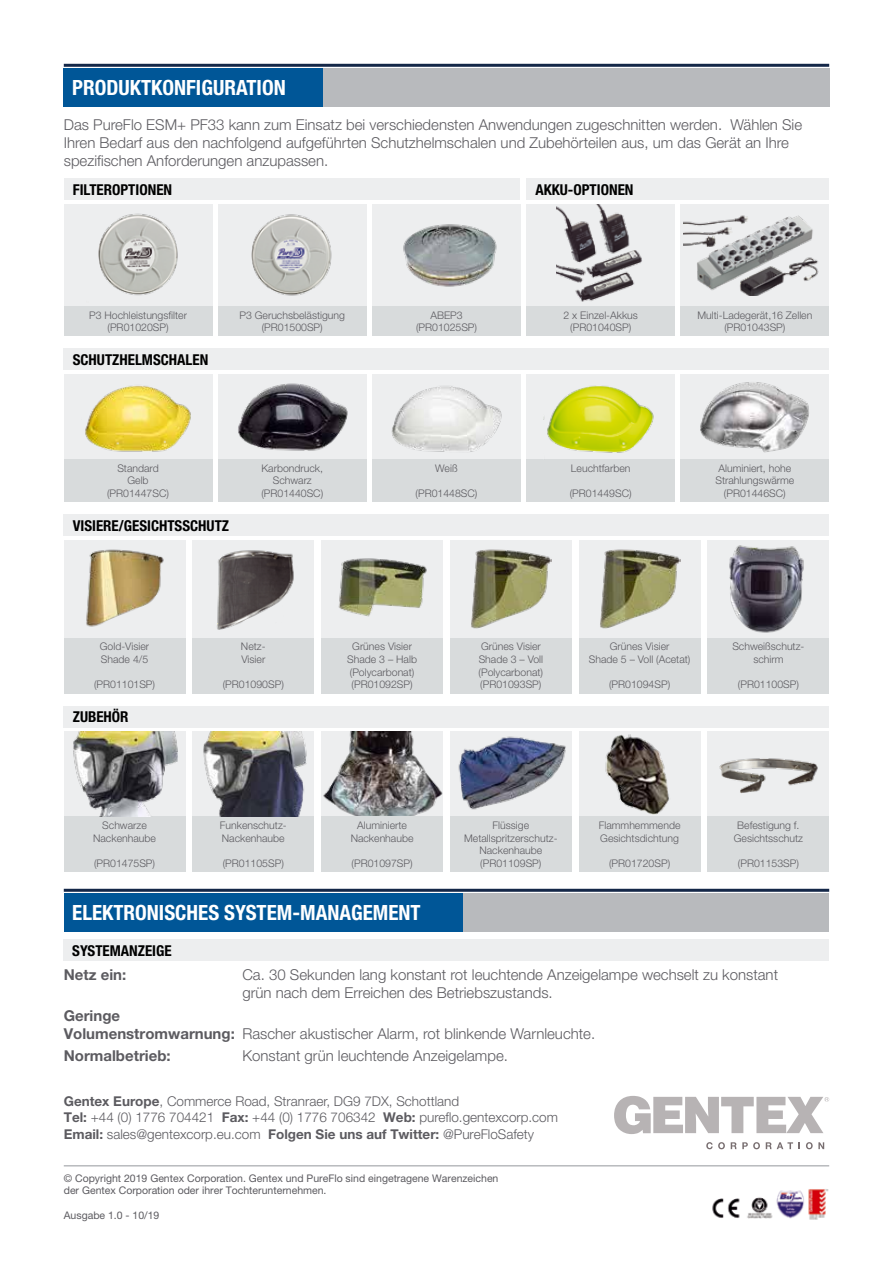
<style>
.page{position:relative;width:893px;height:1263px;background:#fff}
.page>*{position:absolute;margin:0;border:0;box-sizing:border-box;transform-origin:0 0}
.t1{font:700 condensed 21px "Helvetica Neue LT Pro";color:#fff}
.t2{font:300 15px/18px "Helvetica Neue LT Pro";color:#5c5b60}
.t3{font:700 condensed 15px "Helvetica Neue LT Pro";color:#000}
.t4{font:700 15px "Helvetica Neue LT Pro";color:#5c5b60}
.t5{font:300 13.5px/16.5px "Helvetica Neue LT Pro";color:#5c5b60}
.t6{font:300 10.5px/12.6px "Helvetica Neue LT Pro";color:#5c5b60;text-align:center}
.t7{font:10.5px/12.6px "Helvetica Neue LT Pro";color:#5c5b60}
.s1{font-weight:700}
</style>
<div class="page">
<div style="left:306px;top:68px;width:523px;height:38px;background:#b8babd"></div>
<hr style="left:64px;top:64px;width:765px;height:3px;background:#142748">
<div style="left:64px;top:68px;width:259px;height:38px;background:#005697"></div>
<div style="left:64px;top:179px;width:455px;height:21px;background:#edeeef"></div>
<div style="left:64px;top:349px;width:765px;height:21px;background:#edeeef"></div>
<div style="left:64px;top:204px;width:148px;height:102px;background:#edeeef"></div>
<div style="left:64px;top:306px;width:148px;height:30px;background:#d8dbdc"></div>
<img style="left:98px;top:213px;width:80px;height:83px">
<div style="left:218px;top:204px;width:149px;height:102px;background:#edeeef"></div>
<div style="left:218px;top:306px;width:149px;height:30px;background:#d8dbdc"></div>
<img style="left:251px;top:214px;width:81px;height:82px">
<div style="left:372px;top:204px;width:149px;height:102px;background:#edeeef"></div>
<div style="left:372px;top:306px;width:149px;height:30px;background:#d8dbdc"></div>
<div style="left:526px;top:179px;width:303px;height:21px;background:#edeeef"></div>
<div style="left:526px;top:204px;width:149px;height:102px;background:#edeeef"></div>
<div style="left:526px;top:306px;width:149px;height:30px;background:#d8dbdc"></div>
<img style="left:556px;top:204px;width:86px;height:98px">
<div style="left:681px;top:204px;width:148px;height:102px;background:#edeeef"></div>
<div style="left:681px;top:306px;width:148px;height:30px;background:#d8dbdc"></div>
<img style="left:684px;top:215px;width:135px;height:81px">
<div style="left:64px;top:374px;width:148px;height:85px;background:#edeeef"></div>
<div style="left:64px;top:459px;width:148px;height:43px;background:#d8dbdc"></div>
<div style="left:218px;top:374px;width:149px;height:85px;background:#edeeef"></div>
<div style="left:218px;top:459px;width:149px;height:43px;background:#d8dbdc"></div>
<div style="left:372px;top:374px;width:149px;height:85px;background:#edeeef"></div>
<div style="left:372px;top:459px;width:149px;height:43px;background:#d8dbdc"></div>
<div style="left:64px;top:514px;width:765px;height:22px;background:#edeeef"></div>
<div style="left:64px;top:540px;width:121px;height:101px;background:#edeeef"></div>
<div style="left:64px;top:638px;width:121px;height:55px;background:#d8dbdc"></div>
<img style="left:86px;top:549px;width:78px;height:78px">
<div style="left:321px;top:540px;width:122px;height:98px;background:#edeeef"></div>
<div style="left:321px;top:638px;width:122px;height:55px;background:#d8dbdc"></div>
<img style="left:338px;top:558px;width:89px;height:59px">
<img style="left:708px;top:540px;width:121px;height:98px">
<div style="left:708px;top:638px;width:121px;height:55px;background:#d8dbdc"></div>
<div style="left:450px;top:540px;width:122px;height:98px;background:#edeeef"></div>
<div style="left:450px;top:638px;width:122px;height:55px;background:#d8dbdc"></div>
<img style="left:471px;top:549px;width:80px;height:80px">
<div style="left:320px;top:893px;width:509px;height:38px;background:#b8babd"></div>
<hr style="left:64px;top:889px;width:765px;height:3px;background:#142748">
<div style="left:64px;top:893px;width:398px;height:38px;background:#005697"></div>
<div style="left:64px;top:940px;width:765px;height:21px;background:#edeeef"></div>
<div style="left:193px;top:540px;width:121px;height:98px;background:#edeeef"></div>
<div style="left:193px;top:638px;width:121px;height:55px;background:#d8dbdc"></div>
<img style="left:217px;top:550px;width:77px;height:80px">
<div style="left:579px;top:540px;width:121px;height:98px;background:#edeeef"></div>
<div style="left:579px;top:638px;width:121px;height:55px;background:#d8dbdc"></div>
<img style="left:600px;top:549px;width:80px;height:80px">
<div style="left:64px;top:706px;width:765px;height:21px;background:#edeeef"></div>
<div style="left:64px;top:731px;width:121px;height:85px;background:#edeeef"></div>
<div style="left:64px;top:816px;width:121px;height:56px;background:#d8dbdc"></div>
<img style="left:73px;top:731px;width:105px;height:85px">
<img style="left:321px;top:731px;width:122px;height:85px">
<div style="left:321px;top:816px;width:122px;height:56px;background:#d8dbdc"></div>
<div style="left:708px;top:731px;width:121px;height:85px;background:#edeeef"></div>
<div style="left:708px;top:816px;width:121px;height:56px;background:#d8dbdc"></div>
<img style="left:450px;top:731px;width:122px;height:85px">
<div style="left:450px;top:816px;width:122px;height:56px;background:#d8dbdc"></div>
<div style="left:193px;top:816px;width:121px;height:56px;background:#d8dbdc"></div>
<img style="left:193px;top:731px;width:121px;height:85px">
<div style="left:579px;top:731px;width:121px;height:85px;background:#edeeef"></div>
<img style="left:605px;top:734px;width:64px;height:81px">
<div style="left:579px;top:816px;width:121px;height:56px;background:#d8dbdc"></div>
<img style="left:719px;top:758px;width:99px;height:35px">
<div style="left:681px;top:374px;width:148px;height:85px;background:#edeeef"></div>
<div style="left:681px;top:459px;width:148px;height:43px;background:#d8dbdc"></div>
<div style="left:526px;top:374px;width:149px;height:85px;background:#edeeef"></div>
<div style="left:526px;top:459px;width:149px;height:43px;background:#d8dbdc"></div>
<hr style="left:64px;top:1165px;width:765px;height:1px;background:#b8babd">
<img style="left:85px;top:385px;width:106px;height:67px">
<img style="left:238px;top:383px;width:110px;height:68px">
<img style="left:391px;top:386px;width:111px;height:66px">
<img style="left:700px;top:382px;width:109px;height:71px">
<img style="left:544px;top:385px;width:110px;height:68px">
<img style="left:403px;top:224px;width:94px;height:63px">
<img style="left:712px;top:1189px;width:117px;height:31px">
<svg style="left:706px;top:1142px;width:19px;height:7px"></svg>
<svg style="left:731px;top:1142px;width:29px;height:7px"></svg>
<svg style="left:766px;top:1142px;width:27px;height:7px"></svg>
<svg style="left:806px;top:1142px;width:18px;height:7px"></svg>
<svg style="left:614px;top:1096px;width:215px;height:38px"></svg>
<h1 class="t1" style="left:72px;top:74px;width:215px">PRODUKTKONFIGURATION</h1>
<p class="t2" style="left:64px;top:115px;width:740px">Das PureFlo ESM+ PF33 kann zum Einsatz bei verschiedensten Anwendungen zugeschnitten werden. Wählen Sie<br>Ihren Bedarf aus den nachfolgend aufgeführten Schutzhelmschalen und Zubehörteilen aus, um das Gerät an Ihre spezifischen Anforderungen anzupassen.</p>
<h2 class="t3" style="left:73px;top:180px;width:101px">FILTEROPTIONEN</h2>
<h2 class="t3" style="left:535px;top:180px;width:100px">AKKU-OPTIONEN</h2>
<p class="t6" style="left:89px;top:308px;width:99px">P3 Hochleistungsfilter (PR01020SP)</p>
<p class="t6" style="left:239px;top:308px;width:107px">P3 Geruchsbelästigung (PR01500SP)</p>
<p class="t6" style="left:416px;top:308px;width:63px">ABEP3 (PR01025SP)</p>
<h2 class="t3" style="left:73px;top:350px;width:137px">SCHUTZHELMSCHALEN</h2>
<p class="t6" style="left:107px;top:461px;width:63px">Standard<br>Gelb (PR01447SC)</p>
<p class="t6" style="left:261px;top:461px;width:63px">Karbondruck,<br>Schwarz (PR01440SC)</p>
<p class="t6" style="left:435px;top:461px;width:24px">Weiß</p>
<p class="t6" style="left:416px;top:487px;width:63px">(PR01448SC)</p>
<h2 class="t3" style="left:73px;top:516px;width:158px">VISIERE/GESICHTSSCHUTZ</h2>
<p class="t6" style="left:563px;top:308px;width:76px">2 x Einzel-Akkus (PR01040SP)</p>
<p class="t6" style="left:697px;top:308px;width:116px">Multi-Ladegerät,16 Zellen (PR01043SP)</p>
<p class="t6" style="left:571px;top:461px;width:61px">Leuchtfarben</p>
<p class="t6" style="left:570px;top:487px;width:63px">(PR01449SC)</p>
<p class="t6" style="left:715px;top:461px;width:80px">Aluminiert, hohe<br>Strahlungswärme (PR01446SC)</p>
<p class="t6" style="left:100px;top:640px;width:51px;text-align:left">Gold-Visier<br>Shade 4/5</p>
<p class="t6" style="left:94px;top:678px;width:63px">(PR01101SP)</p>
<h2 class="t3" style="left:73px;top:707px;width:57px">ZUBEHÖR</h2>
<p class="t6" style="left:93px;top:819px;width:64px">Schwarze<br>Nackenhaube</p>
<p class="t6" style="left:94px;top:856px;width:63px">(PR01475SP)</p>
<p class="t6" style="left:241px;top:640px;width:26px;text-align:left">Netz-<br>Visier</p>
<p class="t6" style="left:223px;top:678px;width:63px">(PR01090SP)</p>
<p class="t6" style="left:220px;top:819px;width:68px;text-align:left">Funkenschutz-<br>Nackenhaube</p>
<p class="t6" style="left:223px;top:856px;width:63px">(PR01105SP)</p>
<p class="t6" style="left:347px;top:640px;width:71px">Grünes Visier<br>Shade 3 – Halb (Polycarbonat) (PR01092SP)</p>
<p class="t6" style="left:732px;top:640px;width:74px">Schweißschutz&shy;schirm</p>
<p class="t6" style="left:479px;top:640px;width:66px;text-align:left">Grünes Visier<br>Shade 3 – Voll (Polycarbonat) (PR01093SP)</p>
<p class="t6" style="left:589px;top:640px;width:103px">Grünes Visier<br>Shade 5 – Voll (Acetat)</p>
<p class="t6" style="left:609px;top:678px;width:63px">(PR01094SP)</p>
<p class="t6" style="left:738px;top:678px;width:63px">(PR01100SP)</p>
<p class="t6" style="left:351px;top:819px;width:64px">Aluminierte<br>Nackenhaube</p>
<p class="t6" style="left:352px;top:856px;width:63px">(PR01097SP)</p>
<p class="t6" style="left:464px;top:819px;width:95px">Flüssige<br>Metallspritzerschutz-<br>Nackenhaube (PR01109SP)</p>
<p class="t6" style="left:599px;top:819px;width:83px;text-align:left">Flammhemmende<br>Gesichtsdichtung</p>
<p class="t6" style="left:609px;top:856px;width:63px">(PR01720SP)</p>
<p class="t6" style="left:734px;top:819px;width:71px">Befestigung f.<br>Gesichtsschutz</p>
<p class="t6" style="left:738px;top:856px;width:63px">(PR01153SP)</p>
<h1 class="t1" style="left:72px;top:899px;width:350px">ELEKTRONISCHES SYSTEM-MANAGEMENT</h1>
<h2 class="t3" style="left:72px;top:941px;width:101px">SYSTEMANZEIGE</h2>
<h2 class="t4" style="left:64px;top:966px;width:64px">Netz ein:</h2>
<h2 class="t2" style="left:242px;top:966px;width:537px">Ca. 30 Sekunden lang konstant rot leuchtende Anzeigelampe wechselt zu konstant grün nach dem Erreichen des Betriebszustands.</h2>
<h2 class="t2" style="left:64px;top:1006px;width:533px"><span class="s1">Geringe<br>Volumenstromwarnung:</span> Rascher akustischer Alarm, rot blinkende Warnleuchte.</h2>
<h2 class="t4" style="left:64px;top:1046px;width:108px">Normalbetrieb:</h2>
<h2 class="t2" style="left:242px;top:1046px;width:267px">Konstant grün leuchtende Anzeigelampe.</h2>
<p class="t5" style="left:64px;top:1092px;width:496px"><span class="s1">Gentex Europe</span>, Commerce Road, Stranraer, DG9 7DX, Schottland<br><span class="s1">Tel:</span> +44 (0) 1776 704421 <span class="s1">Fax:</span> +44 (0) 1776 706342 <span class="s1">Web:</span> pureflo.gentexcorp.com<br><span class="s1">Email:</span> sales@gentexcorp.eu.com <span class="s1">Folgen Sie uns auf Twitter:</span> @PureFloSafety</p>
<p class="t7" style="left:64px;top:1171px;width:436px">© Copyright 2019 Gentex Corporation. Gentex und PureFlo sind eingetragene Warenzeichen der Gentex Corporation oder ihrer Tochterunternehmen.</p>
<p class="t7" style="left:64px;top:1209px;width:97px">Ausgabe 1.0 - 10/19</p>
</div>
